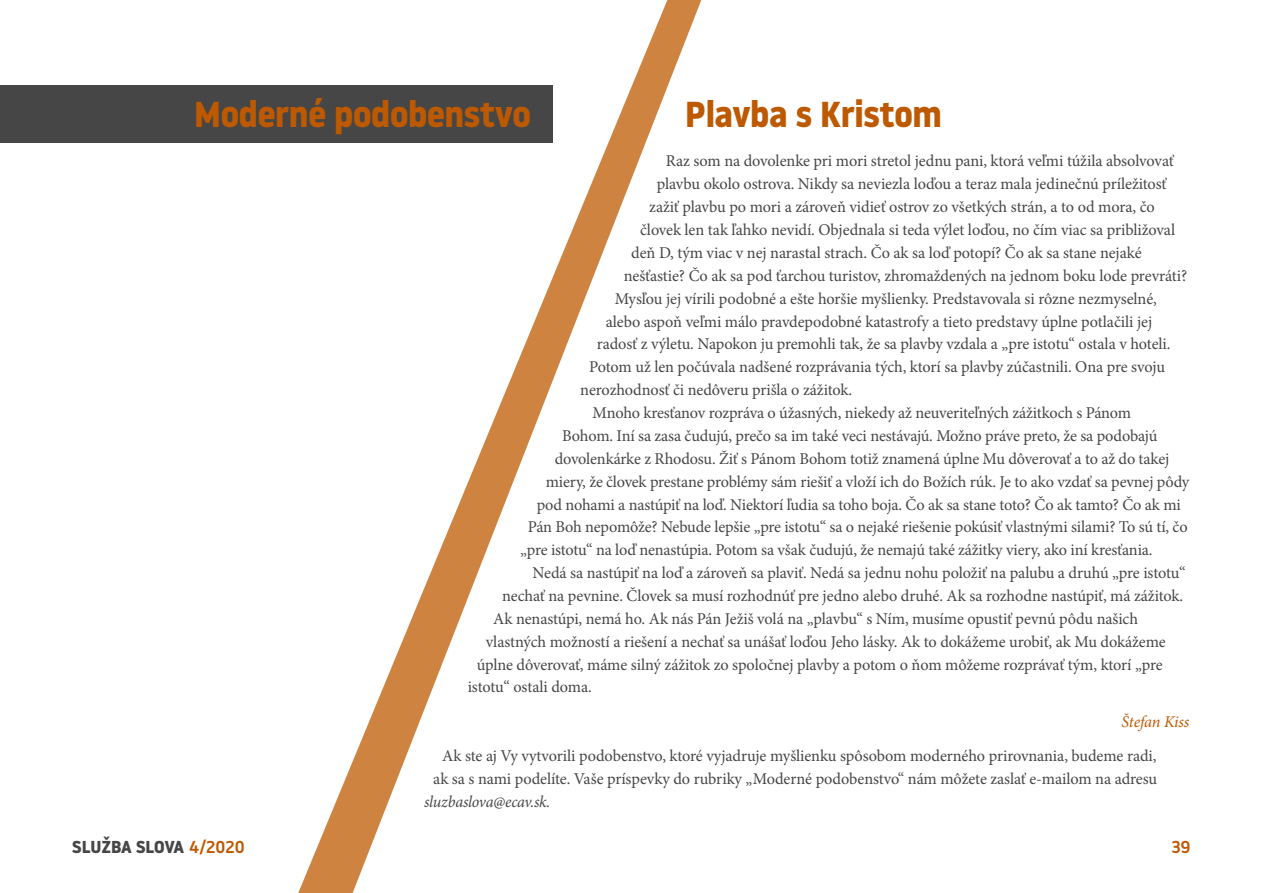
<style>
.page{position:relative;width:1263px;height:893px;background:#fff}
.page>*{position:absolute;margin:0;border:0;box-sizing:border-box;transform-origin:0 0}
.t1{font:700 36px "Noway";letter-spacing:-.01em;color:#bd5900}
.t2{font:700 17.25px "Noway";letter-spacing:-.02em;color:#464646}
.t3{font:500 17.25px "Noway";color:#bd5900}
.t4{font:16.5px/22.8px "Minion Pro";letter-spacing:-.01em;color:#464646;text-align:center}
.t5{font:italic 16.5px "Minion Pro";letter-spacing:-.015em;color:#464646}
.t6{font:italic 16.5px "Minion Pro";letter-spacing:-.015em;color:#bd5900}
.s1{font-weight:500;color:#bd5900}
</style>
<div class="page">
<div style="left:0;top:85px;width:552px;height:57px;background:#464646"></div>
<svg style="left:100px;top:0;width:602px;height:893px"></svg>
<h1 class="t1" style="left:194px;top:94px;width:338px">Moderné podobenstvo</h1>
<h1 class="t1" style="left:685px;top:93px;width:258px">Plavba s Kristom</h1>
<p class="t4" style="left:666px;top:150px;width:509px">Raz som na dovolenke pri mori stretol jednu pani, ktorá veľmi túžila absolvovať</p>
<p class="t4" style="left:657px;top:173px;width:511px">plavbu okolo ostrova. Nikdy sa neviezla loďou a teraz mala jedinečnú príležitosť</p>
<p class="t4" style="left:649px;top:196px;width:507px">zažiť plavbu po mori a zároveň vidieť ostrov zo všetkých strán, a to od mora, čo</p>
<p class="t4" style="left:640px;top:218px;width:536px">človek len tak ľahko nevidí. Objednala si teda výlet loďou, no čím viac sa približoval</p>
<p class="t4" style="left:631px;top:241px;width:512px">deň D, tým viac v nej narastal strach. Čo ak sa loď potopí? Čo ak sa stane nejaké</p>
<p class="t4" style="left:624px;top:264px;width:565px">nešťastie? Čo ak sa pod ťarchou turistov, zhromaždených na jednom boku lode prevráti?</p>
<p class="t4" style="left:615px;top:287px;width:543px">Mysľou jej vírili podobné a ešte horšie myšlienky. Predstavovala si rôzne nezmyselné,</p>
<p class="t4" style="left:606px;top:310px;width:548px">alebo aspoň veľmi málo pravdepodobné katastrofy a tieto predstavy úplne potlačili jej</p>
<p class="t4" style="left:597px;top:333px;width:575px">radosť z výletu. Napokon ju premohli tak, že sa plavby vzdala a „pre istotu“ ostala v hoteli.</p>
<p class="t4" style="left:589px;top:356px;width:577px">Potom už len počúvala nadšené rozprávania tých, ktorí sa plavby zúčastnili. Ona pre svoju</p>
<p class="t4" style="left:580px;top:379px;width:274px">nerozhodnosť či nedôveru prišla o zážitok.</p>
<p class="t4" style="left:592px;top:401px;width:540px">Mnoho kresťanov rozpráva o úžasných, niekedy až neuveriteľných zážitkoch s Pánom</p>
<p class="t4" style="left:562px;top:424px;width:597px">Bohom. Iní sa zasa čudujú, prečo sa im také veci nestávajú. Možno práve preto, že sa podobajú</p>
<p class="t4" style="left:555px;top:447px;width:616px">dovolenkárke z Rhodosu. Žiť s Pánom Bohom totiž znamená úplne Mu dôverovať a to až do takej</p>
<p class="t4" style="left:546px;top:470px;width:645px">miery, že človek prestane problémy sám riešiť a vloží ich do Božích rúk. Je to ako vzdať sa pevnej pôdy</p>
<p class="t4" style="left:537px;top:493px;width:646px">pod nohami a nastúpiť na loď. Niektorí ľudia sa toho boja. Čo ak sa stane toto? Čo ak tamto? Čo ak mi</p>
<p class="t4" style="left:528px;top:516px;width:661px">Pán Boh nepomôže? Nebude lepšie „pre istotu“ sa o nejaké riešenie pokúsiť vlastnými silami? To sú tí, čo</p>
<p class="t4" style="left:520px;top:539px;width:634px">„pre istotu“ na loď nenastúpia. Potom sa však čudujú, že nemajú také zážitky viery, ako iní kresťania.</p>
<p class="t4" style="left:532px;top:561px;width:654px">Nedá sa nastúpiť na loď a zároveň sa plaviť. Nedá sa jednu nohu položiť na palubu a druhú „pre istotu“</p>
<p class="t4" style="left:502px;top:584px;width:682px">nechať na pevnine. Človek sa musí rozhodnúť pre jedno alebo druhé. Ak sa rozhodne nastúpiť, má zážitok.</p>
<p class="t4" style="left:493px;top:607px;width:646px">Ak nenastúpi, nemá ho. Ak nás Pán Ježiš volá na „plavbu“ s Ním, musíme opustiť pevnú pôdu našich</p>
<p class="t4" style="left:486px;top:630px;width:681px">vlastných možností a riešení a nechať sa unášať loďou Jeho lásky. Ak to dokážeme urobiť, ak Mu dokážeme</p>
<p class="t4" style="left:477px;top:653px;width:688px">úplne dôverovať, máme silný zážitok zo spoločnej plavby a potom o ňom môžeme rozprávať tým, ktorí „pre</p>
<p class="t4" style="left:468px;top:676px;width:126px">istotu“ ostali doma.</p>
<p class="t6" style="left:1121px;top:710px;width:69px">Štefan Kiss</p>
<p class="t4" style="left:433px;top:744px;width:725px">Ak ste aj Vy vytvorili podobenstvo, ktoré vyjadruje myšlienku spôsobom moderného prirovnania, budeme radi, ak sa s nami podelíte. Vaše príspevky do rubriky „Moderné podobenstvo“ nám môžete zaslať e-mailom na adresu</p>
<p class="t5" style="left:424px;top:790px;width:128px">sluzbaslova@ecav.sk.</p>
<p class="t2" style="left:72px;top:837px;width:174px">SLUŽBA SLOVA <span class="s1">4/2020</span></p>
<p class="t3" style="left:1171px;top:835px;width:21px">39</p>
</div>
